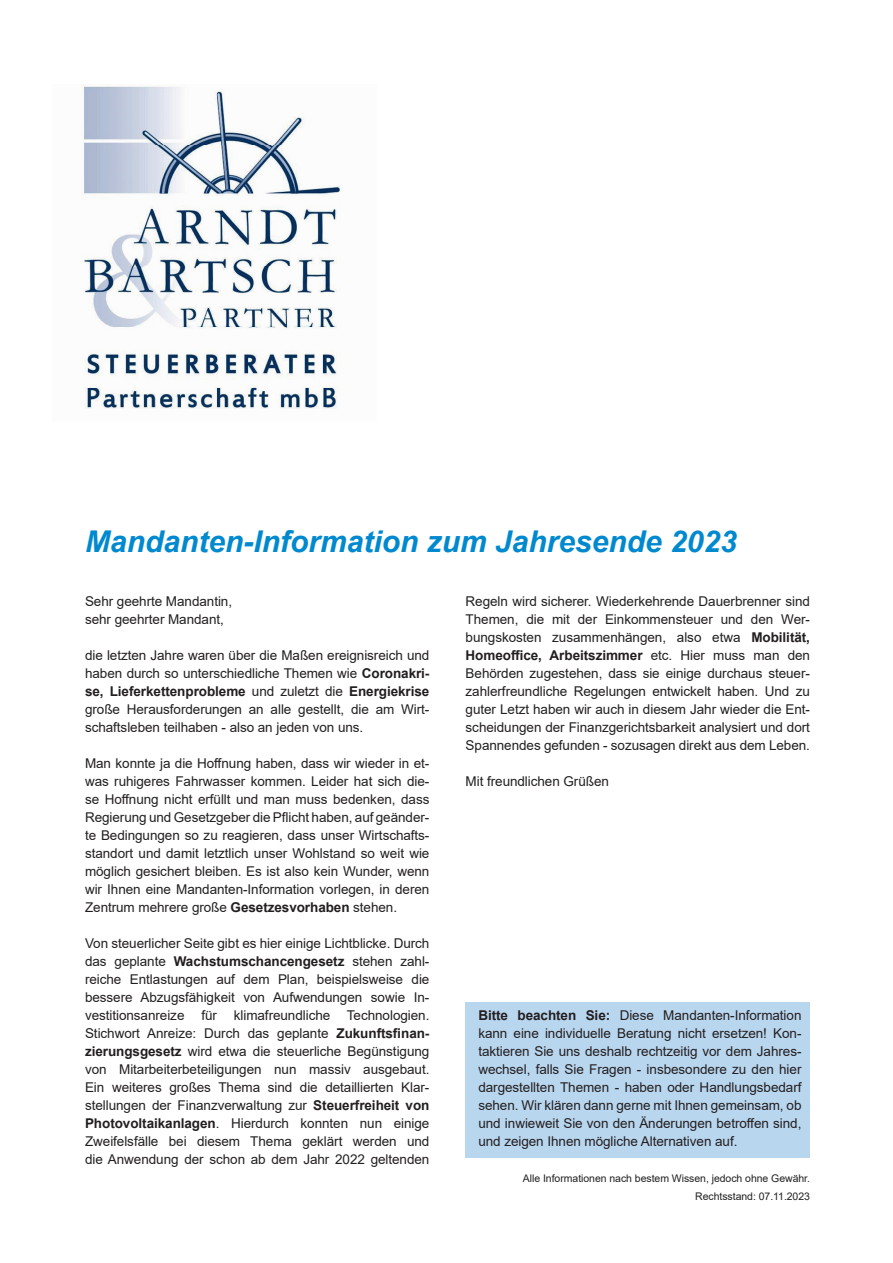
<style>
.page{position:relative;width:893px;height:1263px;background:#fff}
.page>*{position:absolute;margin:0;border:0;box-sizing:border-box;transform-origin:0 0}
.t1{font:italic 700 30px "Arial";color:#0089cf}
.t2{font:13.5px/18px "Arial";letter-spacing:-.005em;color:#231f20;text-align:justify}
.t3{font:10.5px/18px "Arial";letter-spacing:-.005em;color:#231f20;text-align:right}
.s1{font-weight:700}
</style>
<div class="page">
<div style="left:466px;top:1002px;width:344px;height:155px;background:#b9d6ef"></div>
<img style="left:81px;top:84px;width:260px;height:325px">
<h1 class="t1" style="left:85px;top:522px;width:653px">Mandanten-Information zum Jahresende 2023</h1>
<p class="t2" style="left:85px;top:592px;width:149px">Sehr geehrte Mandantin, sehr geehrter Mandant,</p>
<p class="t2" style="left:85px;top:646px;width:346px">die letzten Jahre waren über die Maßen ereignisreich und haben durch so unterschiedliche Themen wie <span class="s1">Coronakri&shy;se, Lieferkettenprobleme</span> und zuletzt die <span class="s1">Energiekrise </span>große Herausforderungen an alle gestellt, die am Wirt&shy;schaftsleben teilhaben - also an jeden von uns.</p>
<p class="t2" style="left:85px;top:754px;width:346px">Man konnte ja die Hoffnung haben, dass wir wieder in et&shy;was ruhigeres Fahrwasser kommen. Leider hat sich die&shy;se Hoffnung nicht erfüllt und man muss bedenken, dass Regierung und Gesetzgeber die Pflicht haben, auf geänder&shy;te Bedingungen so zu reagieren, dass unser Wirtschafts&shy;standort und damit letztlich unser Wohlstand so weit wie möglich gesichert bleiben. Es ist also kein Wunder, wenn wir Ihnen eine Mandanten-Information vorlegen, in deren Zentrum mehrere große <span class="s1">Gesetzesvorhaben</span> stehen.</p>
<p class="t2" style="left:85px;top:934px;width:346px">Von steuerlicher Seite gibt es hier einige Lichtblicke. Durch das geplante <span class="s1">Wachstumschancengesetz</span> stehen zahl&shy;reiche Entlastungen auf dem Plan, beispielsweise die bessere Abzugsfähigkeit von Aufwendungen sowie In&shy;vestitionsanreize für klimafreundliche Technologien.<br>Stichwort Anreize: Durch das geplante <span class="s1">Zukunftsfinan&shy;zierungsgesetz</span> wird etwa die steuerliche Begünstigung von Mitarbeiterbeteiligungen nun massiv ausgebaut.<br>Ein weiteres großes Thema sind die detaillierten Klar&shy;stellungen der Finanzverwaltung zur <span class="s1">Steuerfreiheit von Photovoltaikanlagen</span>. Hierdurch konnten nun einige Zweifelsfälle bei diesem Thema geklärt werden und die Anwendung der schon ab dem Jahr 2022 geltenden</p>
<p class="t2" style="left:466px;top:592px;width:346px">Regeln wird sicherer. Wiederkehrende Dauerbrenner sind Themen, die mit der Einkommensteuer und den Wer&shy;bungskosten zusammenhängen, also etwa <span class="s1">Mobilität, Homeoffice, Arbeitszimmer</span> etc. Hier muss man den Behörden zugestehen, dass sie einige durchaus steuer&shy;zahlerfreundliche Regelungen entwickelt haben. Und zu guter Letzt haben wir auch in diesem Jahr wieder die Ent&shy;scheidungen der Finanzgerichtsbarkeit analysiert und dort Spannendes gefunden - sozusagen direkt aus dem Leben.</p>
<p class="t2" style="left:466px;top:772px;width:145px">Mit freundlichen Grüßen</p>
<p class="t2" style="left:478px;top:1006px;width:325px"><span class="s1">Bitte beachten Sie:</span> Diese Mandanten-Information kann eine individuelle Beratung nicht ersetzen! Kon&shy;taktieren Sie uns deshalb rechtzeitig vor dem Jahres&shy;wechsel, falls Sie Fragen - insbesondere zu den hier dargestellten Themen - haben oder Handlungsbedarf sehen. Wir klären dann gerne mit Ihnen gemeinsam, ob und inwieweit Sie von den Änderungen betroffen sind, und zeigen Ihnen mögliche Alternativen auf.</p>
<p class="t3" style="left:523px;top:1169px;width:289px">Alle Informationen nach bestem Wissen, jedoch ohne Gewähr.<br>Rechtsstand: 07.11.2023</p>
</div>
